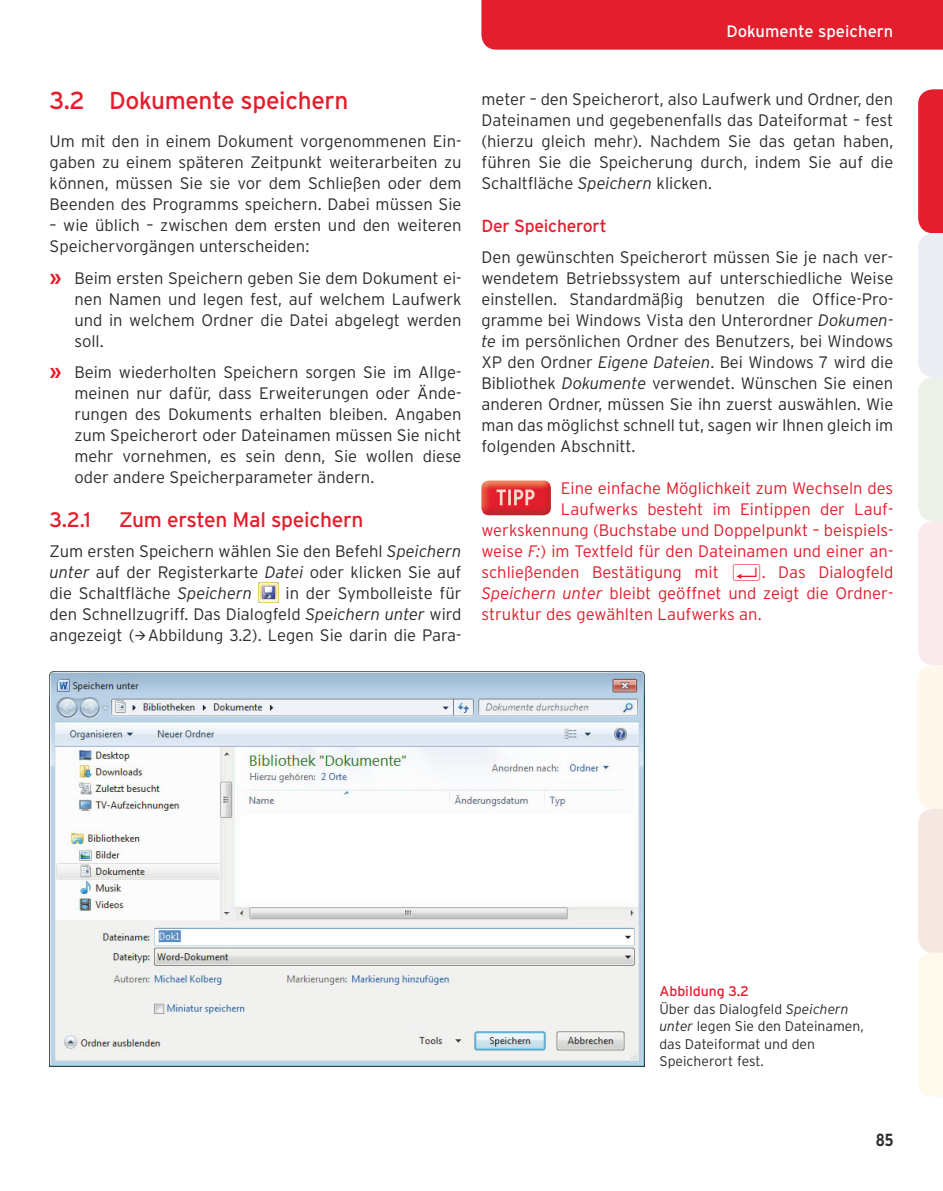
<style>
.page{position:relative;width:943px;height:1191px;background:#fff}
.page>*{position:absolute;margin:0;border:0;box-sizing:border-box;transform-origin:0 0}
.t1{font:24.5px "Interstate";letter-spacing:-.015em;color:#e31e2d}
.t2{font:21px "Interstate";letter-spacing:-.015em;color:#e31e2d}
.t3{font:17.5px "Interstate";letter-spacing:-.015em;color:#e31e2d}
.t4{font:700 condensed 17.5px "Interstate";color:#2d2c2e}
.t5{font:300 16.62px/21px "Interstate";color:#2d2c2e;text-align:justify}
.t6{font:300 16.62px "Interstate";color:#e31e2d}
.t7{font:16.62px "Interstate";color:#fff}
.t8{font:300 14px/17.5px "Interstate";color:#2d2c2e}
.s1{font-weight:700;font-size:19.25px;color:#e31e2d}
.s2{font-style:italic}
.s3{font-family:"Keyboard Full Normal";font-weight:400}
.s4{font-weight:400;color:#e31e2d}
</style>
<div class="page">
<div style="left:481px;top:0;width:462px;height:50px;background:#e31e2d"></div>
<svg style="left:918px;top:89px;width:25px;height:1007px;background:#f3d3d1"></svg>
<img style="left:259px;top:582px;width:20px;height:20px">
<img style="left:50px;top:671px;width:594px;height:395px">
<img style="left:481px;top:480px;width:70px;height:35px">
<img style="left:496px;top:489px;width:38px;height:16px">
<h1 class="t1" style="left:50px;top:87px;width:300px">3.2 Dokumente speichern</h1>
<p class="t5" style="left:50px;top:131px;width:413px">Um mit den in einem Dokument vorgenommenen Ein&shy;gaben zu einem späteren Zeitpunkt weiterarbeiten zu kön nen, müssen Sie sie vor dem Schließen oder dem Beenden des Programms speichern. Dabei müssen Sie</p>
<p class="t5" style="left:50px;top:214px;width:413px">– wie üblich – zwischen dem ersten und den weiteren<br>Speichervorgängen unterscheiden:</p>
<p class="t5" style="left:74px;top:267px;width:388px;text-indent:-25px"><span class="s1">»</span> Beim ersten Speichern geben Sie dem Dokument ei&shy;nen Namen und legen fest, auf welchem Laufwerk und in welchem Ordner die Datei abgelegt werden soll.</p>
<p class="t5" style="left:74px;top:362px;width:388px;text-indent:-25px"><span class="s1">»</span> Beim wiederholten Speichern sorgen Sie im Allge&shy;meinen nur dafür, dass Erweiterungen oder Ände&shy;rungen des Dokuments erhalten bleiben. Angaben zum Speicherort oder Dateinamen müssen Sie nicht mehr vornehmen, es sein denn, Sie wollen diese oder andere Speicherparameter ändern.</p>
<p class="t2" style="left:50px;top:508px;width:43px">3.2.1</p>
<p class="t2" style="left:119px;top:508px;width:246px">Zum ersten Mal speichern</p>
<p class="t5" style="left:50px;top:540px;width:413px">Zum ersten Speichern wählen Sie den Befehl <span class="s2">Speichern unter</span> auf der Registerkarte <span class="s2">Datei</span> oder klicken Sie auf die Schaltfläche <span class="s2">Speichern</span></p>
<p class="t5" style="left:50px;top:582px;width:413px;text-indent:236px">in der Symbolleiste für den Schnellzugriff. Das Dialogfeld <span class="s2">Speichern unter</span> wird angezeigt (→Abbildung 3.2). Legen Sie darin die Para-</p>
<p class="t7" style="left:726px;top:22px;width:168px">Dokumente speichern</p>
<p class="t5" style="left:481px;top:88px;width:413px">meter – den Speicherort, also Laufwerk und Ordner, den Dateinamen und gegebenenfalls das Dateiformat – fest (hierzu gleich mehr). Nachdem Sie das getan haben, führen Sie die Speicherung durch, indem Sie auf die Schaltfläche <span class="s2">Speichern</span> klicken.</p>
<p class="t3" style="left:481px;top:216px;width:127px">Der Speicherort</p>
<p class="t5" style="left:481px;top:246px;width:413px">Den gewünschten Speicherort müssen Sie je nach ver&shy;wendetem Betriebssystem auf unterschiedliche Weise einstellen. Standardmäßig benutzen die Office-Pro&shy;gramme bei Windows Vista den Unterordner <span class="s2">Dokumen&shy;te</span> im persönlichen Ordner des Benutzers, bei Windows XP den Ordner <span class="s2">Eigene Dateien</span>. Bei Windows 7 wird die Bibliothek <span class="s2">Dokumente</span> verwendet. Wünschen Sie einen anderen Ordner, müssen Sie ihn zuerst auswählen. Wie man das möglichst schnell tut, sagen wir Ihnen gleich im folgenden Abschnitt.</p>
<p class="t6" style="left:561px;top:478px;width:334px">Eine einfache Möglichkeit zum Wechseln des</p>
<p class="t6" style="left:561px;top:499px;width:334px">Laufwerks besteht im Eintippen der Lauf-</p>
<p class="t6" style="left:481px;top:520px;width:413px">werkskennung (Buchstabe und Doppelpunkt – beispiels-</p>
<p class="t6" style="left:481px;top:541px;width:413px">weise <span class="s2">F:</span>) im Textfeld für den Dateinamen und einer an-</p>
<p class="t6" style="left:481px;top:562px;width:413px">schließenden Bestätigung mit <span class="s3">Æ</span>. Das Dialogfeld</p>
<p class="t6" style="left:481px;top:583px;width:413px"><span class="s2">Speichern unter</span> bleibt geöffnet und zeigt die Ordner-</p>
<p class="t6" style="left:481px;top:604px;width:282px">struktur des gewählten Laufwerks an.</p>
<p class="t8" style="left:659px;top:982px;width:206px"><span class="s4">Abbildung 3.2<br></span>Über das Dialogfeld <span class="s2">Speichern unter</span> legen Sie den Dateinamen, das Dateiformat und den<br>Speicherort fest.</p>
<p class="t4" style="left:875px;top:1129px;width:19px">85</p>
</div>
